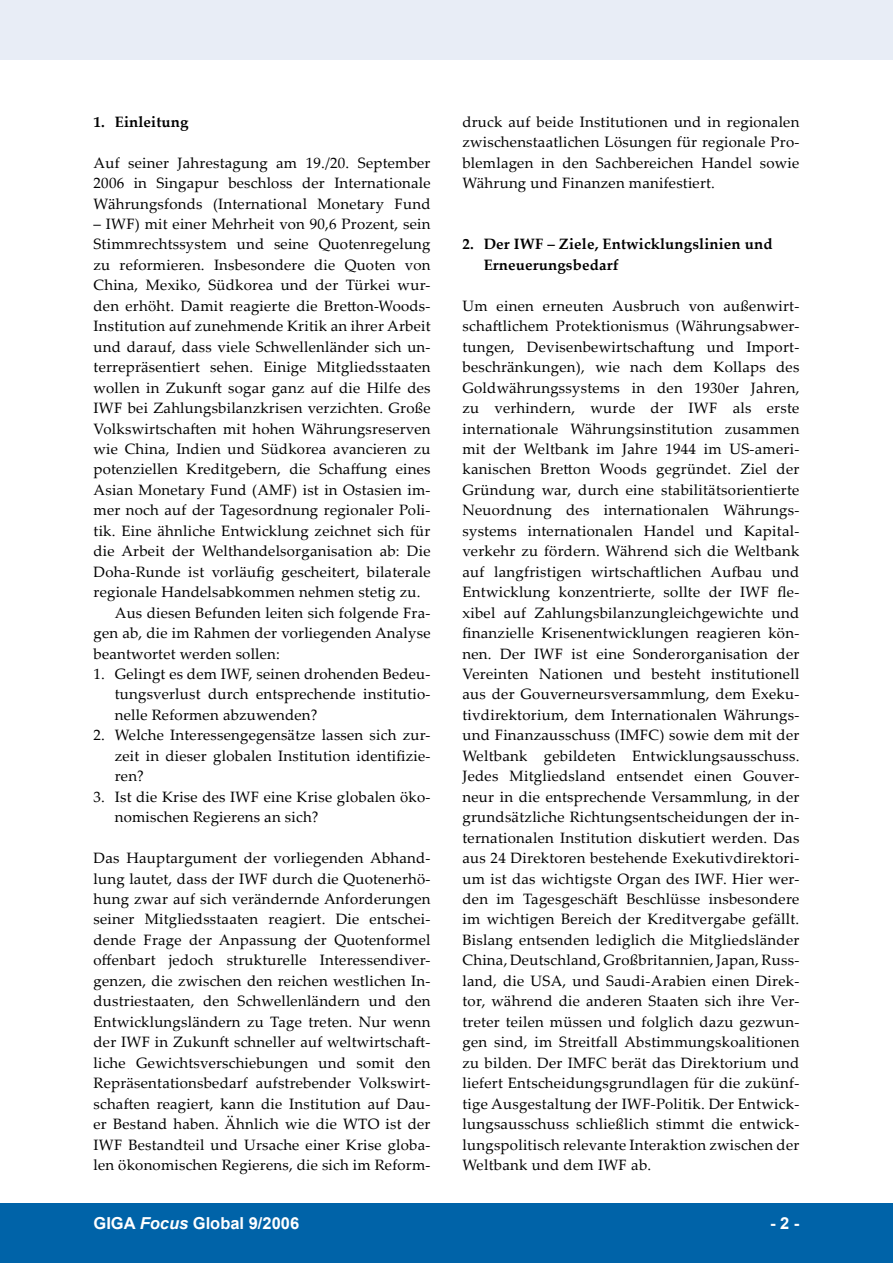
<style>
.page{position:relative;width:893px;height:1263px;background:#fff}
.page>*{position:absolute;margin:0;border:0;box-sizing:border-box;transform-origin:0 0}
.t1{font:700 16.5px "Arial";color:#fff}
.t2{font:15px/20.4px "Palatino Linotype";letter-spacing:.015em;color:#000;text-align:justify}
.t3{font:700 15px/20.4px "Palatino Linotype";letter-spacing:.01em;color:#000}
.s1{font-style:italic}
</style>
<div class="page">
<div style="left:0;top:1203px;width:893px;height:60px;background:#0063a8"></div>
<div style="left:0;top:0;width:893px;height:60px;background:#e8edf6"></div>
<p class="t3" style="left:94px;top:111px;width:97px">1. Einleitung</p>
<p class="t2" style="left:94px;top:152px;width:338px">Auf seiner Jahrestagung am 19./20. September 2006 in Singapur beschloss der Internationale Währungsfonds (International Monetary Fund</p>
<p class="t2" style="left:94px;top:213px;width:338px">– IWF) mit einer Mehrheit von 90,6 Prozent, sein</p>
<p class="t2" style="left:94px;top:234px;width:338px">Stimmrechtssystem und seine Quotenregelung</p>
<p class="t2" style="left:94px;top:254px;width:338px">zu reformieren. Insbesondere die Quoten von</p>
<p class="t2" style="left:94px;top:274px;width:338px">China, Mexiko, Südkorea und der Türkei wur-</p>
<p class="t2" style="left:94px;top:295px;width:338px">den erhöht. Damit reagierte die Bretton-Woods-</p>
<p class="t2" style="left:94px;top:315px;width:338px">In-stitution auf zunehmende Kritik an ihrer Arbeit</p>
<p class="t2" style="left:94px;top:336px;width:338px">und darauf, dass viele Schwellenländer sich un-</p>
<p class="t2" style="left:94px;top:356px;width:338px">terrepräsentiert sehen. Einige Mitgliedsstaaten</p>
<p class="t2" style="left:94px;top:377px;width:338px">wollen in Zukunft sogar ganz auf die Hilfe des</p>
<p class="t2" style="left:94px;top:397px;width:338px">IWF bei Zahlungsbilanzkrisen verzichten. Große</p>
<p class="t2" style="left:94px;top:418px;width:338px">Volkswirtschaften mit hohen Währungsreserven</p>
<p class="t2" style="left:94px;top:438px;width:338px">wie China, Indien und Südkorea avancieren zu</p>
<p class="t2" style="left:94px;top:459px;width:338px">potenziellen Kreditgebern, die Schaffung eines</p>
<p class="t2" style="left:94px;top:479px;width:338px">Asian Monetary Fund (AMF) ist in Ostasien im-</p>
<p class="t2" style="left:94px;top:499px;width:338px">mer noch auf der Tagesordnung regionaler Poli-</p>
<p class="t2" style="left:94px;top:520px;width:338px">tik. Eine ähnliche Entwicklung zeichnet sich für</p>
<p class="t2" style="left:94px;top:540px;width:338px">die Arbeit der Welthandelsorganisation ab: Die</p>
<p class="t2" style="left:94px;top:561px;width:338px">Doha-Runde ist vorläufig gescheitert, bilaterale</p>
<p class="t2" style="left:94px;top:581px;width:328px">regionale Handelsabkommen nehmen stetig zu.</p>
<p class="t2" style="left:115px;top:602px;width:317px">Aus diesen Befunden leiten sich folgende Fra-</p>
<p class="t2" style="left:94px;top:622px;width:338px">gen ab, die im Rahmen der vorliegenden Analyse</p>
<p class="t2" style="left:94px;top:643px;width:188px">beantwortet werden sollen:</p>
<p class="t2" style="left:115px;top:663px;width:317px">Gelingt es dem IWF, seinen drohenden Bedeu-</p>
<p class="t2" style="left:115px;top:684px;width:317px">tungsverlust durch entsprechende institutio-</p>
<p class="t2" style="left:115px;top:704px;width:204px">nelle Reformen abzuwenden?</p>
<p class="t2" style="left:115px;top:724px;width:317px">Welche Interessengegensätze lassen sich zur-</p>
<p class="t2" style="left:115px;top:745px;width:317px">zeit in dieser globalen Institution identifizie-</p>
<p class="t2" style="left:115px;top:765px;width:31px">ren?</p>
<p class="t2" style="left:115px;top:786px;width:317px">Ist die Krise des IWF eine Krise globalen öko-</p>
<p class="t2" style="left:115px;top:806px;width:205px">nomischen Regierens an sich?</p>
<p class="t2" style="left:94px;top:847px;width:339px">Das Hauptargument der vorliegenden Abhand&shy;lung lautet, dass der IWF durch die Quotenerhö&shy;hung zwar auf sich verändernde Anforderungen seiner Mitgliedsstaaten reagiert. Die entschei&shy;dende Frage der Anpassung der Quotenformel offenbart jedoch strukturelle Interessendiver&shy;genzen, die zwischen den reichen westlichen In&shy;dustriestaaten, den Schwellenländern und den Entwicklungsländern zu Tage treten. Nur wenn der IWF in Zukunft schneller auf weltwirtschaft&shy;liche Gewichtsverschiebungen und somit den Repräsentationsbedarf aufstrebender Volkswirt&shy;schaften reagiert, kann die Institution auf Dau&shy;er Bestand haben. Ähnlich wie die WTO ist der IWF Bestandteil und Ursache einer Krise globa&shy;len ökonomischen Regierens, die sich im Reform-</p>
<p class="t2" style="left:94px;top:663px;width:13px">1.</p>
<p class="t2" style="left:94px;top:724px;width:13px">2.</p>
<p class="t2" style="left:94px;top:786px;width:13px">3.</p>
<p class="t2" style="left:462px;top:111px;width:338px">druck auf beide Institutionen und in regionalen zwischenstaatlichen Lösungen für regionale Pro&shy;blemlagen in den Sachbereichen Handel sowie Währung und Finanzen manifestiert.</p>
<p class="t3" style="left:484px;top:234px;width:290px;text-indent:-21px">2. Der IWF – Ziele, Entwicklungslinien und<br>Erneuerungsbedarf</p>
<p class="t2" style="left:462px;top:295px;width:339px">Um einen erneuten Ausbruch von außenwirt&shy;schaftlichem Protektionismus (Währungsabwer&shy;tungen, Devisenbewirtschaftung und Import&shy;beschränkungen), wie nach dem Kollaps des Goldwährungssystems in den 1930er Jahren, zu verhindern, wurde der IWF als erste internationale Währungsinstitution zusammen mit der Weltbank im Jahre 1944 im US-ameri&shy;kanischen Bretton Woods gegründet. Ziel der Gründung war, durch eine stabilitäts-orientierte Neuordnung des internationalen Währungs&shy;systems internationalen Handel und Kapital&shy;verkehr zu fördern. Während sich die Weltbank auf langfristigen wirtschaftlichen Aufbau und Entwicklung konzentrierte, sollte der IWF fle&shy;xibel auf Zahlungsbilanzungleichgewichte und finanzielle Krisenentwicklungen reagieren kön&shy;nen. Der IWF ist eine Sonderorganisation der Vereinten Nationen und besteht institutionell aus der Gouverneursversammlung, dem Exeku&shy;tivdirektorium, dem Internationalen Währungs&shy;und Finanzausschuss (IMFC) sowie dem mit der Weltbank gebildeten Entwicklungsausschuss.<br>Jedes Mitgliedsland entsendet einen Gouver&shy;neur in die entsprechende Versammlung, in der grundsätzliche Richtungsentscheidungen der in&shy;ternationalen Institution diskutiert werden. Das aus 24 Direktoren bestehende Exekutivdirektori&shy;um ist das wichtigste Organ des IWF. Hier wer&shy;den im Tagesgeschäft Beschlüsse insbesondere im wichtigen Bereich der Kreditvergabe gefällt.<br>Bislang entsenden lediglich die Mitgliedsländer China, Deutschland, Großbritannien, Japan, Russ&shy;land, die USA, und Saudi-Arabien einen Direk&shy;tor, während die anderen Staaten sich ihre Ver&shy;treter teilen müssen und folglich dazu gezwun&shy;gen sind, im Streitfall Abstimmungskoalitionen zu bilden. Der IMFC berät das Direktorium und liefert Entscheidungsgrundlagen für die zukünf&shy;tige Ausgestaltung der IWF-Politik. Der Entwick&shy;lungsausschuss schließlich stimmt die entwick&shy;lungspolitisch relevante Interaktion zwischen der Weltbank und dem IWF ab.</p>
<p class="t1" style="left:94px;top:1212px;width:207px">GIGA <span class="s1">Focus</span> Global 9/2006</p>
<p class="t1" style="left:770px;top:1212px;width:31px">- -</p>
</div>
